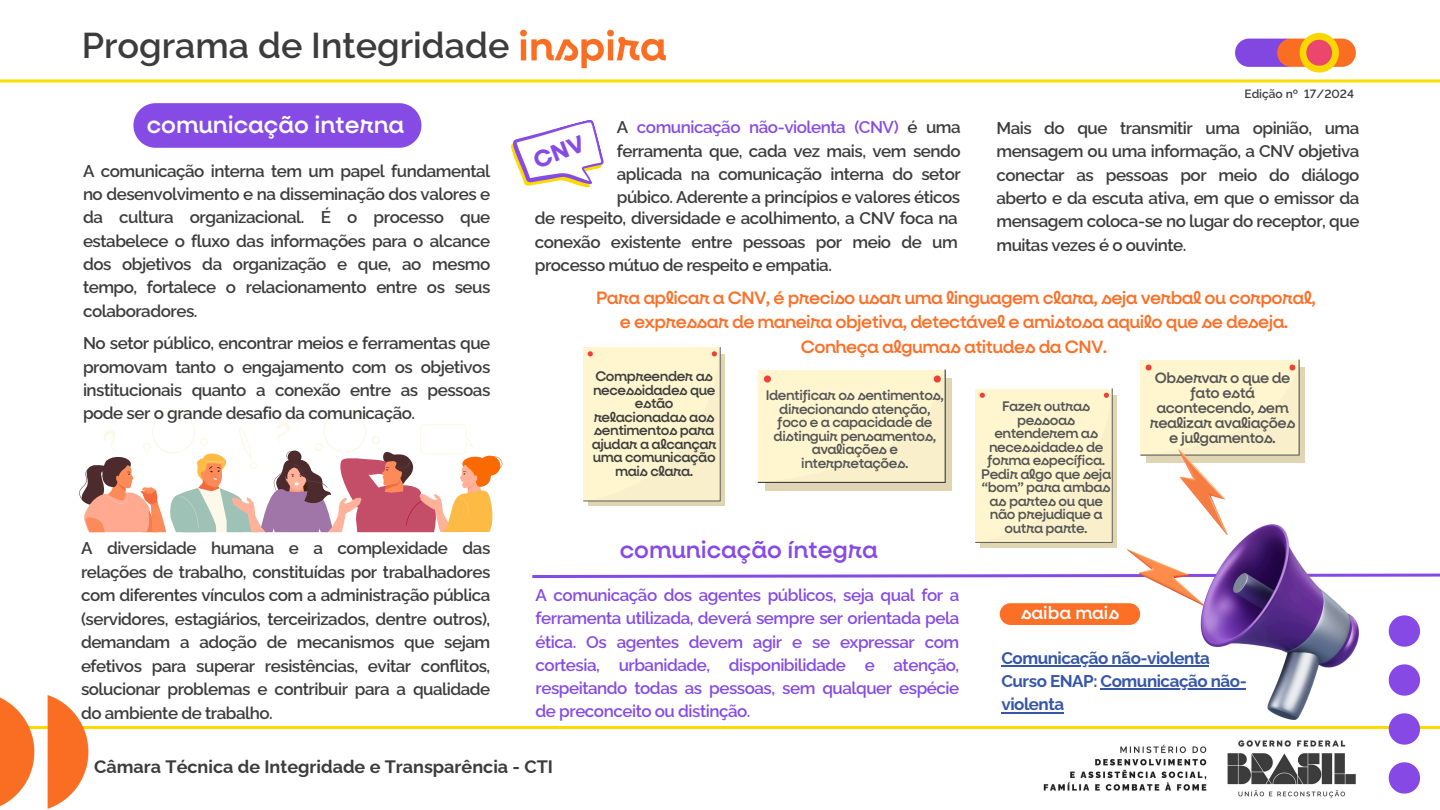
<style>
.page{position:relative;width:1440px;height:810px;background:#fff}
.page>*{position:absolute;margin:0;border:0;box-sizing:border-box;transform-origin:0 0}
.t1{font:600 36px "Rawline";color:#3c3c3c}
.t2{font:500 24px "Neulis";color:#fff}
.t3{font:500 24px "Neulis";color:#864ae5}
.t4{font:500 18px/24.8px "Neulis";letter-spacing:-.03em;color:#fc6f27;text-align:center}
.t5{font:700 18px "Rawline";color:#3c3c3c}
.t6{font:500 18px "Neulis";color:#fff}
.t7{font:600 17px/23.3px "Rawline";letter-spacing:-.025em;color:#3c3c3c;text-align:justify}
.t8{font:600 17px/23.2px "Rawline";letter-spacing:-.025em;color:#864ae5;text-align:justify}
.t9{font:700 17px/23.2px "Rawline";letter-spacing:-.025em;color:#3657a7}
.t10{font:500 15px/15px "Neulis";letter-spacing:-.03em;color:#545454;text-align:center}
.t11{font:500 14px/13.5px "Neulis";letter-spacing:-.03em;color:#545454;text-align:center}
.t12{font:500 14px/13.5px "Neulis";letter-spacing:-.03em;color:#3c3c3c;text-align:center}
.t13{font:600 12px "Rawline";color:#3c3c3c}
.s1{color:#864ae5}
</style>
<div class="page">
<hr style="left:0;top:80px;width:1440px;height:2px;background:#fddb00">
<hr style="left:0;top:726px;width:1440px;height:3px;background:#fddb00">
<img style="left:1043px;top:740px;width:313px;height:58px">
<img style="left:508px;top:29px;width:171px;height:54px">
<img style="left:0;top:695px;width:89px;height:114px">
<svg style="left:79px;top:410px;width:423px;height:122px"></svg>
<div style="left:133px;top:103px;width:288px;height:44px;background:#864ae5"></div>
<img style="left:1229px;top:32px;width:133px;height:51px">
<div style="left:1147px;top:367px;width:158px;height:95px;background:#e0d5b2"></div>
<div style="left:1140px;top:360px;width:160px;height:90px;background:#fff6cf"></div>
<svg style="left:532px;top:573px;width:908px;height:5px"></svg>
<div style="left:1000px;top:603px;width:127px;height:22px;background:#fc6f27"></div>
<img style="left:1127px;top:450px;width:232px;height:270px">
<div style="left:589px;top:354px;width:136px;height:152px;background:#e0d5b2"></div>
<div style="left:583px;top:347px;width:138px;height:154px;background:#fff6cf"></div>
<div style="left:765px;top:379px;width:187px;height:112px;background:#e0d5b2"></div>
<div style="left:758px;top:370px;width:188px;height:113px;background:#fff6cf"></div>
<div style="left:981px;top:395px;width:136px;height:152px;background:#e0d5b2"></div>
<div style="left:975px;top:388px;width:138px;height:155px;background:#fff6cf"></div>
<hr style="left:1001px;top:665px;width:208px;height:2px;background:#3657a7">
<hr style="left:1101px;top:689px;width:145px;height:1px;background:#3657a7">
<hr style="left:1001px;top:712px;width:63px;height:1px;background:#3657a7">
<svg style="left:1389px;top:762px;width:31px;height:32px"></svg>
<svg style="left:1389px;top:713px;width:31px;height:32px"></svg>
<svg style="left:1389px;top:664px;width:31px;height:32px"></svg>
<svg style="left:1389px;top:615px;width:31px;height:32px"></svg>
<svg style="left:511px;top:120px;width:93px;height:68px"></svg>
<p class="t1" style="left:82px;top:18px;width:429px">Programa de Integridade</p>
<p class="t2" style="left:147px;top:109px;width:259px">comunicação interna</p>
<h5 class="t7" style="left:83px;top:157px;width:409px">A comunicação interna tem um papel fundamental no desenvolvimento e na disseminação dos valores e da cultura organizacional. É o processo que estabelece o fluxo das informações para o alcance dos objetivos da organização e que, ao mesmo tempo, fortalece o relacionamento entre os seus colaboradores.</h5>
<p class="t7" style="left:83px;top:330px;width:409px">No setor público, encontrar meios e ferramentas que promovam tanto o engajamento com os objetivos institucionais quanto a conexão entre as pessoas pode ser o grande desafio da comunicação.</p>
<p class="t7" style="left:81px;top:535px;width:411px">A diversidade humana e a complexidade das relações de trabalho, constituídas por trabalhadores com diferentes vínculos com a administração pública (servidores, estagiários, terceirizados, dentre outros), demandam a adoção de mecanismos que sejam efetivos para superar resistências, evitar conflitos, solucionar problemas e contribuir para a qualidade do ambiente de trabalho.</p>
<h5 class="t7" style="left:617px;top:114px;width:345px">A <span class="s1">comunicação não-violenta (CNV)</span> é uma ferramenta que, cada vez mais, vem sendo aplicada na comunicação interna do setor púbico. Aderente a princípios e valores éticos</h5>
<p class="t7" style="left:535px;top:205px;width:424px">de respeito, diversidade e acolhimento, a CNV foca na conexão existente entre pessoas por meio de um processo mútuo de respeito e empatia.</p>
<h4 class="t13" style="left:1244px;top:84px;width:111px">Edição nº 17/2024</h4>
<h4 class="t7" style="left:996px;top:115px;width:365px">Mais do que transmitir uma opinião, uma mensagem ou uma informação, a CNV objetiva conectar as pessoas por meio do diálogo aberto e da escuta ativa, em que o emissor da mensagem coloca-se no lugar do receptor, que muitas vezes é o ouvinte.</h4>
<h4 class="t4" style="left:596px;top:285px;width:721px">Para aplicar a CNV, é preciso usar uma linguagem clara, seja verbal ou corporal, e expressar de maneira objetiva, detectável e amistosa aquilo que se deseja.<br>Conheça algumas atitudes da CNV.</h4>
<h4 class="t10" style="left:1150px;top:371px;width:147px">Observar o que de fato está acontecendo, sem realizar avaliações e julgamentos.</h4>
<p class="t12" style="left:592px;top:370px;width:126px">Compreender as necessidades que estão relacionadas aos sentimentos para ajudar a alcançar uma comunicação mais clara.</p>
<h3 class="t11" style="left:766px;top:389px;width:180px">Identificar os sentimentos, direcionando atenção, foco e a capacidade de distinguir pensamentos, avaliações e interpretações.</h3>
<h4 class="t11" style="left:981px;top:400px;width:131px">Fazer outras pessoas entenderem as necessidades de forma específica.<br>Pedir algo que seja “bom” para ambas as partes ou que não prejudique a outra parte.</h4>
<h5 class="t3" style="left:620px;top:534px;width:260px">comunicação íntegra</h5>
<p class="t8" style="left:536px;top:582px;width:425px">A comunicação dos agentes públicos, seja qual for a ferramenta utilizada, deverá sempre ser orientada pela ética. Os agentes devem agir e se expressar com cortesia, urbanidade, disponibilidade e atenção, respeitando todas as pessoas, sem qualquer espécie de preconceito ou distinção.</p>
<h4 class="t6" style="left:1021px;top:601px;width:100px">saiba mais</h4>
<h5 class="t9" style="left:1001px;top:645px;width:247px">Comunicação não-violenta<br>Curso ENAP: Comunicação não-</h5>
<p class="t9" style="left:1001px;top:691px;width:64px">violenta</p>
<p class="t5" style="left:94px;top:753px;width:460px">Câmara Técnica de Integridade e Transparência - CTI</p>
</div>
